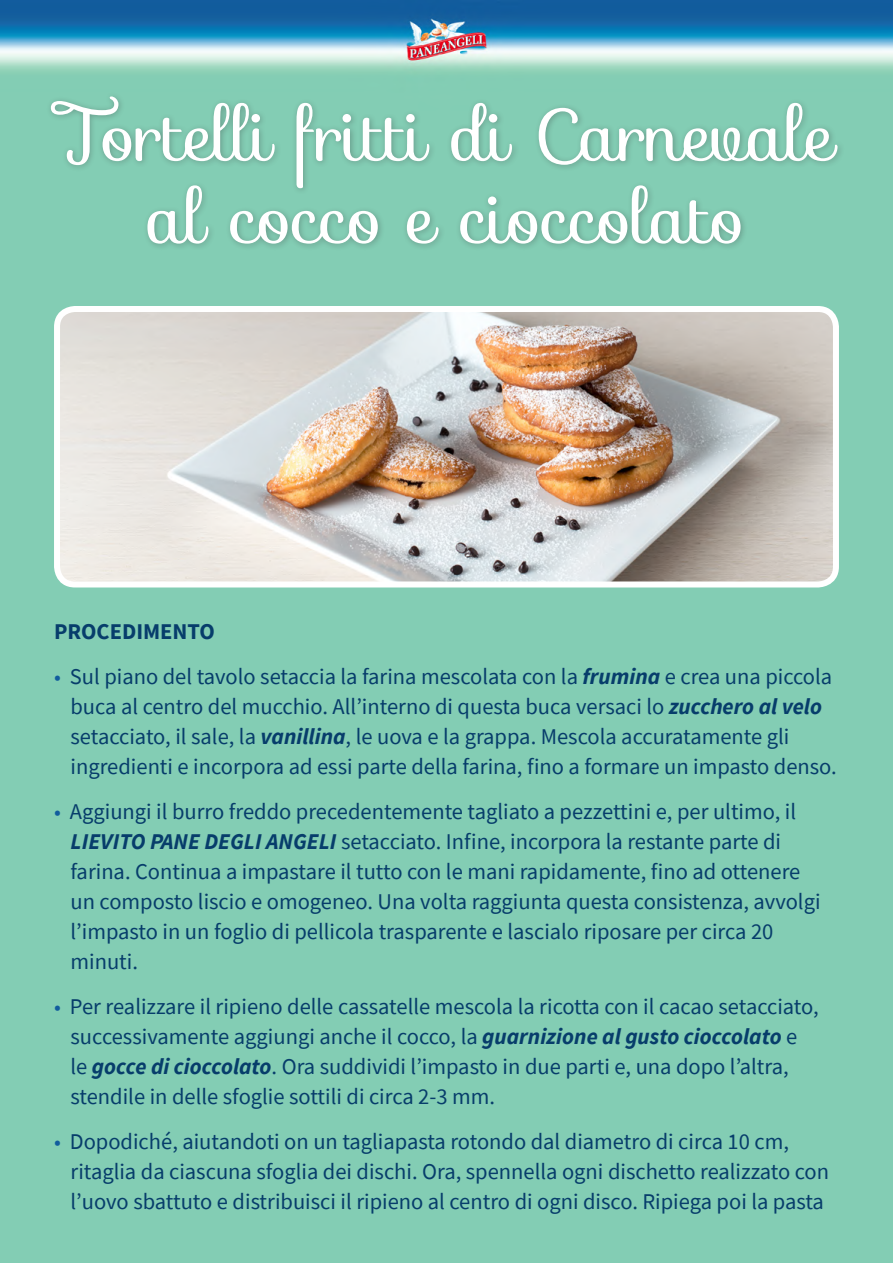
<style>
.page{position:relative;width:893px;height:1263px;background:#fff}
.page>*{position:absolute;margin:0;border:0;box-sizing:border-box;transform-origin:0 0}
.t1{font:72px/82.5px "Sofia";letter-spacing:-.01em;color:#fff;text-align:center}
.t2{font:22.5px/30px "Source Sans Pro";color:#073d6b}
.t3{font:700 22.5px "Source Sans Pro";color:#073d6b}
.s1{color:#115c9d}
.s2{font-weight:700;font-style:italic}
</style>
<div class="page">
<img style="left:0;top:0;width:892px;height:1262px">
<div style="left:46px;top:92px;width:799px;height:159px;background:#2b282b;opacity:.3"></div>
<img style="left:57px;top:309px;width:779px;height:276px">
<div style="left:54px;top:306px;width:784px;height:282px;border:6px solid #fff;border-radius:18px"></div>
<h1 class="t1" style="left:58px;top:94px;width:778px">Tortelli fritti di Carnevale al cocco e cioccolato</h1>
<p class="t3" style="left:54px;top:616px;width:162px">PROCEDIMENTO</p>
<p class="t2" style="left:70px;top:661px;width:767px;text-indent:-16px"><span class="s1">•</span> Sul piano del tavolo setaccia la farina mescolata con la <span class="s2">frumina</span> e crea una piccola buca al centro del mucchio. All’interno di questa buca versaci lo <span class="s2">zucchero al velo </span>setacciato, il sale, la <span class="s2">vanillina</span>, le uova e la grappa. Mescola accuratamente gli ingredienti e incorpora ad essi parte della farina, fino a formare un impasto denso.</p>
<p class="t2" style="left:70px;top:796px;width:751px;text-indent:-16px"><span class="s1">•</span> Aggiungi il burro freddo precedentemente tagliato a pezzettini e, per ultimo, il <span class="s2">LIEVITO PANE DEGLI ANGELI</span> setacciato. Infine, incorpora la restante parte di farina. Continua a impastare il tutto con le mani rapidamente, fino ad ottenere un composto liscio e omogeneo. Una volta raggiunta questa consistenza, avvolgi l’impasto in un foglio di pellicola trasparente e lascialo riposare per circa 20 minuti.</p>
<p class="t2" style="left:70px;top:991px;width:749px;text-indent:-16px"><span class="s1">•</span> Per realizzare il ripieno delle cassatelle mescola la ricotta con il cacao setacciato, successivamente aggiungi anche il cocco, la <span class="s2">guarnizione al gusto cioccolato</span> e le <span class="s2">gocce di cioccolato</span>. Ora suddividi l’impasto in due parti e, una dopo l’altra, stendile in delle sfoglie sottili di circa 2-3 mm.</p>
<p class="t2" style="left:70px;top:1126px;width:760px;text-indent:-16px"><span class="s1">•</span> Dopodiché, aiutandoti on un tagliapasta rotondo dal diametro di circa 10 cm, ritaglia da ciascuna sfoglia dei dischi. Ora, spennella ogni dischetto realizzato con l’uovo sbattuto e distribuisci il ripieno al centro di ogni disco. Ripiega poi la pasta</p>
</div>
